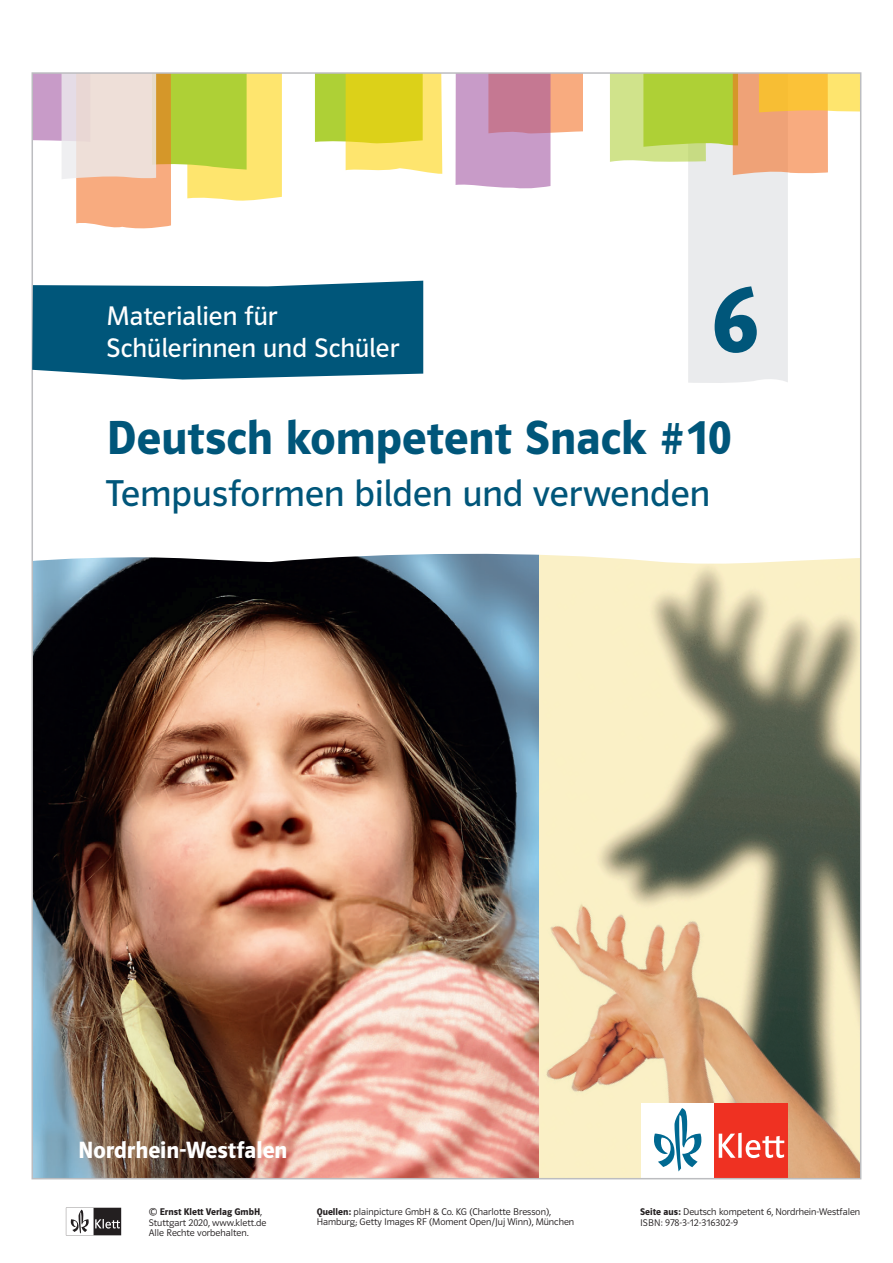
<style>
.page{position:relative;width:893px;height:1263px;background:#fff}
.page>*{position:absolute;margin:0;border:0;box-sizing:border-box;transform-origin:0 0}
.t1{font:99.6px "Polo 22 K Hfett";color:#00567a}
.t2{font:64.95px "Polo 22 K Hfett";color:#00567a}
.t3{font:600 48px "Polo CEF";letter-spacing:.005em;color:#00567a}
.t4{font:37.5px "Polo CEF";color:#00567a}
.t5{font:27px/32.4px "Polo CEF";color:#fff}
.t6{font:600 23.55px "Polo CEF";color:#fff}
.t7{font:300 9.75px/10.5px "Polo CEF";color:#231f20}
.s1{font-weight:600}
</style>
<div class="page">
<img style="left:538px;top:569px;width:320px;height:607px">
<img style="left:35px;top:569px;width:503px;height:607px">
<svg style="left:35px;top:75px;width:823px;height:494px"></svg>
<svg style="left:315px;top:75px;width:127px;height:99px;background:#e3dc51"></svg>
<svg style="left:456px;top:75px;width:127px;height:115px;background:#d5a3b9"></svg>
<svg style="left:35px;top:75px;width:247px;height:155px"></svg>
<svg style="left:610px;top:75px;width:248px;height:309px"></svg>
<div style="left:641px;top:1103px;width:73px;height:75px;background:#fff"></div>
<div style="left:714px;top:1103px;width:73px;height:75px;background:#ef3122"></div>
<svg style="left:719px;top:1133px;width:65px;height:25px"></svg>
<svg style="left:654px;top:1108px;width:47px;height:63px"></svg>
<svg style="left:66px;top:1208px;width:55px;height:27px"></svg>
<svg style="left:32px;top:281px;width:391px;height:98px;background:#126283"></svg>
<div style="left:106px;top:393px;width:727px;height:138px;background:#fff"></div>
<h3 class="t5" style="left:106px;top:300px;width:294px">Materialien für<br>Schülerinnen und Schüler</h3>
<h1 class="t1" style="left:711px;top:266px;width:49px">6</h1>
<h2 class="t2" style="left:105px;top:404px;width:532px">Deutsch kompetent</h2>
<h3 class="t3" style="left:106px;top:409px;width:627px">Deutsch kompetent Snack #10</h3>
<h3 class="t4" style="left:106px;top:472px;width:606px">Tempusformen bilden und verwenden</h3>
<h3 class="t6" style="left:78px;top:1136px;width:211px">Nordrhein-Westfalen</h3>
<p class="t7" style="left:149px;top:1206px;width:119px">© <span class="s1">Ernst Klett Verlag GmbH</span>,<br>Stuttgart 2020, www.klett.de<br>Alle Rechte vorbehalten.</p>
<p class="t7" style="left:317px;top:1206px;width:259px"><span class="s1">Quellen:</span> plainpicture GmbH &amp; Co. KG (Charlotte Bresson),<br>Hamburg; Getty Images RF (Moment Open/Juj Winn), München</p>
<p class="t7" style="left:640px;top:1206px;width:222px"><span class="s1">Seite aus:</span> Deutsch kompetent 6, Nordrhein-Westfalen<br>ISBN: 978-3-12-316302-9</p>
</div>
